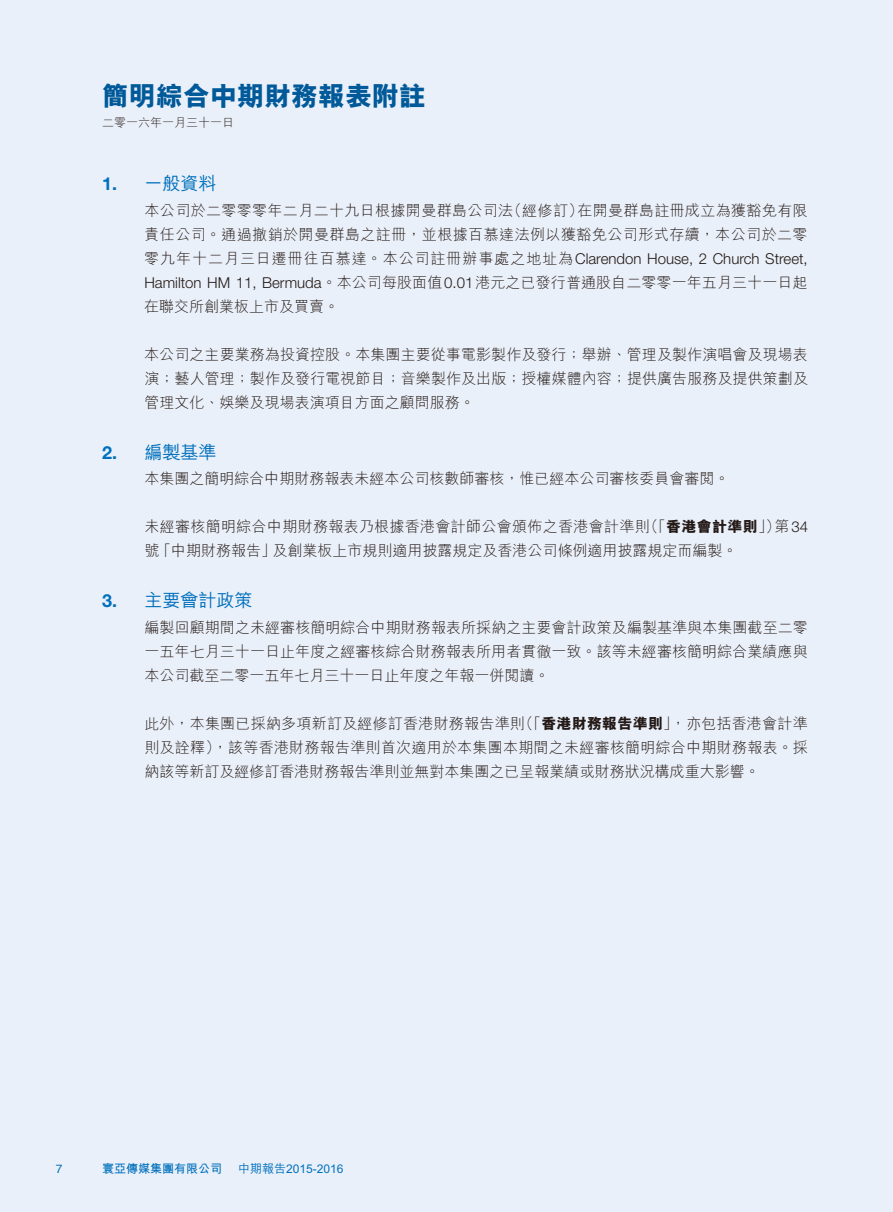
<style>
.page{position:relative;width:893px;height:1212px;background:#fff}
.page>*{position:absolute;margin:0;border:0;box-sizing:border-box;transform-origin:0 0}
.t1{font:800 27px "M Hei HK";color:#005999}
.t2{font:500 18px "M Hei HK";color:#0070bd}
.t3{font:700 18px "Helvetica Neue LT Std";color:#0070bd}
.t4{font:300 15px/24px "M Hei HK";letter-spacing:.005em;color:#231916}
.t5{font:300 15px/24px "M Hei HK";letter-spacing:.03em;color:#231916}
.t6{font:300 15px "Helvetica Neue LT Std";color:#231916}
.t7{font:300 15px "M Hei HK";letter-spacing:.025em;color:#231916}
.t8{font:800 15px "M Hei HK";letter-spacing:.02em;color:#231916}
.t9{font:500 12px "M Hei HK";color:#0070bd}
.t10{font:300 12px "M Hei HK";color:#231916}
.t11{font:700 12px "M Hei HK";color:#0070bd}
.t12{font:12px "Helvetica";color:#0070bd}
.s1{font-family:"M Hei HK"}
.s2{font-family:"Helvetica Neue LT Std"}
.s3{font-weight:300}
.s4{font-weight:800}
</style>
<div class="page">
<div style="left:0;top:0;width:892px;height:1212px;background:#eaf0f9"></div>
<h1 class="t1" style="left:102px;top:83px;width:325px">簡明綜合中期財務報表附註</h1>
<p class="t10" style="left:102px;top:116px;width:133px">二零一六年一月三十一日</p>
<p class="t3" style="left:102px;top:173px;width:17px">1.</p>
<p class="t3" style="left:102px;top:441px;width:17px">2.</p>
<p class="t3" style="left:102px;top:589px;width:17px">3.</p>
<p class="t2" style="left:145px;top:171px;width:73px">一般資料</p>
<p class="t4" style="left:507px;top:198px;width:78px">（經修訂）</p>
<p class="t5" style="left:144px;top:198px;width:665px">本公司於二零零零年二月二十九日根據開曼群島公司法<br>責任公司。通過撤銷於開曼群島之註冊，並根據百慕達法例以獲豁免公司形式存續，本公司於二零</p>
<p class="t6" style="left:144px;top:249px;width:665px"><span class="s1">零九年十二月三日遷冊往百慕達。本公司註冊辦事處之地址為</span>Clarendon House, 2 Church Street,</p>
<p class="t4" style="left:144px;top:270px;width:665px"><span class="s2">Hamilton HM 11, Bermuda</span>。本公司每股面值<span class="s2">0.01</span>港元之已發行普通股自二零零一年五月三十一日起在聯交所創業板上市及買賣。</p>
<p class="t4" style="left:144px;top:342px;width:665px;text-align:justify">本公司之主要業務為投資控股。本集團主要從事電影製作及發行；舉辦、管理及製作演唱會及現場表演；藝人管理；製作及發行電視節目；音樂製作及出版；授權媒體內容；提供廣告服務及提供策劃及管理文化、娛樂及現場表演項目方面之顧問服務。</p>
<p class="t2" style="left:145px;top:439px;width:73px">編製基準</p>
<p class="t7" style="left:577px;top:203px;width:232px">在開曼群島註冊成立為獲豁免有限</p>
<p class="t4" style="left:145px;top:467px;width:586px">本集團之簡明綜合中期財務報表未經本公司核數師審核，惟已經本公司審核委員會審閱。</p>
<p class="t4" style="left:272px;top:515px;width:466px;text-indent:-128px">未經審核簡明綜合中期財務報表乃根據香港會計師公會頒佈之香港會計準則<br>及創業板上市規則適用披露規定及香港公司條例適用披露規定而編製。</p>
<p class="t8" style="left:643px;top:519px;width:139px"><span class="s3">（「</span>香港會計準則<span class="s3">」）</span></p>
<p class="t6" style="left:775px;top:518px;width:35px"><span class="s1">第</span>34</p>
<p class="t4" style="left:156px;top:539px;width:121px">「中期財務報告」</p>
<p class="t4" style="left:145px;top:539px;width:16px">號</p>
<p class="t2" style="left:145px;top:587px;width:109px">主要會計政策</p>
<p class="t4" style="left:144px;top:615px;width:665px;text-align:justify">編製回顧期間之未經審核簡明綜合中期財務報表所採納之主要會計政策及編製基準與本集團截至二零一五年七月三十一日止年度之經審核綜合財務報表所用者貫徹一致。該等未經審核簡明綜合業績應與本公司截至二零一五年七月三十一日止年度之年報一併閱讀。</p>
<p class="t4" style="left:519px;top:711px;width:291px">（「<span class="s4">香港財務報告準則</span>，」亦包括香港會計準</p>
<p class="t4" style="left:144px;top:711px;width:665px">此外，本集團已採納多項新訂及經修訂香港財務報告準則<br>則及詮釋，）該等香港財務報告準則首次適用於本集團本期間之未經審核簡明綜合中期財務報表。採納該等新訂及經修訂香港財務報告準則並無對本集團之已呈報業績或財務狀況構成重大影響。</p>
<p class="t12" style="left:56px;top:1159px;width:8px">7</p>
<p class="t11" style="left:102px;top:1160px;width:121px">寰亞傳媒集團有限公司</p>
<p class="t9" style="left:238px;top:1160px;width:107px">中期報告2015-2016</p>
</div>
